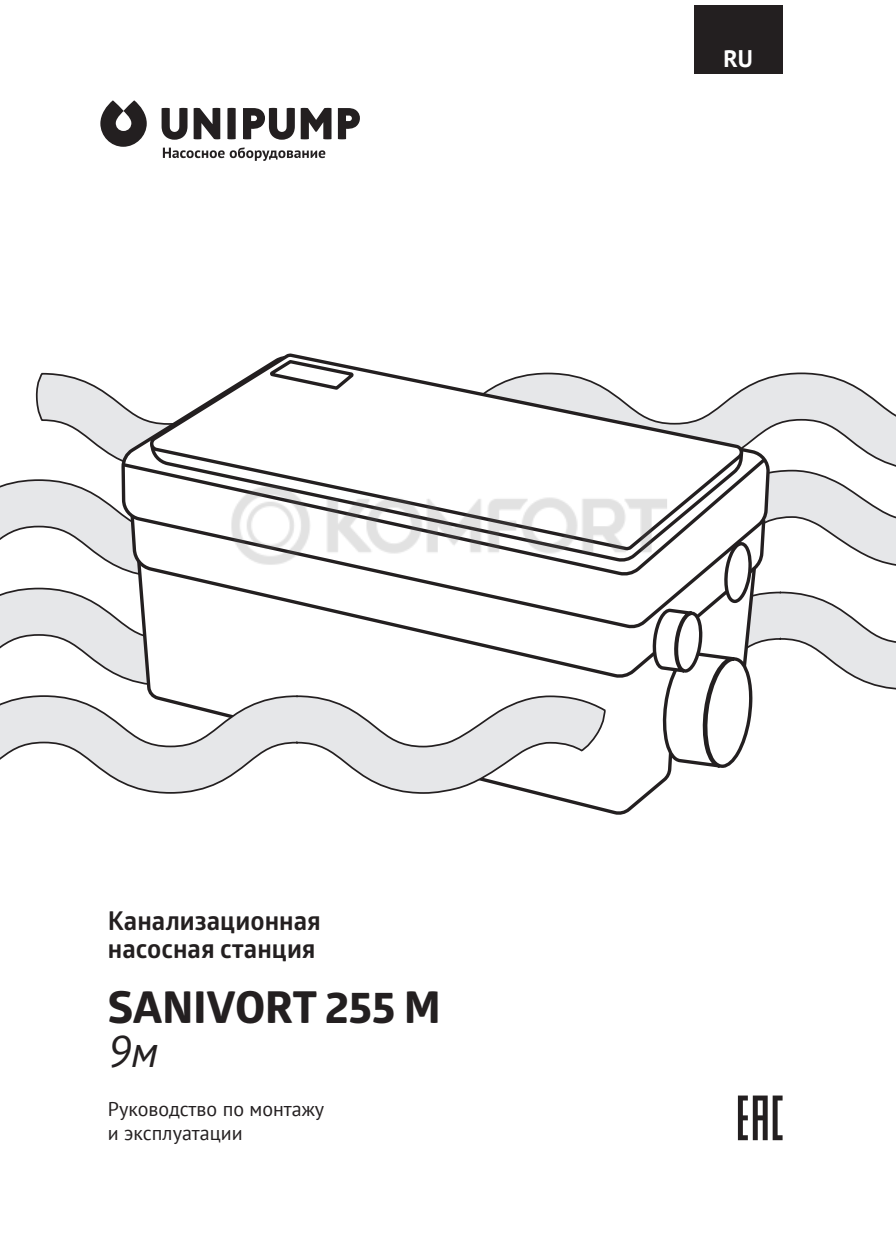
<style>
.page{position:relative;width:896px;height:1248px;background:#fff}
.page>*{position:absolute;margin:0;border:0;box-sizing:border-box;transform-origin:0 0}
.t1{font:700 44px "Globerx";color:#231f20}
.t2{font:italic 44px "PT Sans";color:#231f20}
.t3{font:700 26px/28px "Glober";color:#231f20}
.t4{font:700 24px "PT Sans";color:#fff}
.t5{font:20px/24px "PT Sans";color:#231f20}
</style>
<div class="page">
<svg style="left:738px;top:1095px;width:44px;height:45px"></svg>
<div style="left:694px;top:6px;width:88px;height:68px;background:#231f20"></div>
<svg style="left:100px;top:100px;width:47px;height:47px"></svg>
<svg style="left:194px;top:108px;width:26px;height:31px"></svg>
<svg style="left:227px;top:108px;width:9px;height:31px"></svg>
<svg style="left:338px;top:108px;width:22px;height:31px"></svg>
<svg style="left:301px;top:108px;width:30px;height:31px"></svg>
<svg style="left:243px;top:108px;width:52px;height:32px"></svg>
<svg style="left:162px;top:108px;width:25px;height:32px"></svg>
<svg style="left:163px;top:147px;width:162px;height:14px"></svg>
<svg style="left:0;top:587px;width:135px;height:96px;fill:#e6e7e9"></svg>
<svg style="left:0;top:479px;width:119px;height:89px;fill:#e6e7e9"></svg>
<svg style="left:36px;top:372px;width:860px;height:97px;fill:#e6e7e9"></svg>
<svg style="left:135px;top:681px;width:537px;height:134px"></svg>
<svg style="left:129px;top:630px;width:342px;height:51px"></svg>
<svg style="left:120px;top:372px;width:649px;height:258px"></svg>
<svg style="left:119px;top:455px;width:649px;height:123px"></svg>
<svg style="left:145px;top:353px;width:603px;height:200px"></svg>
<svg style="left:471px;top:469px;width:425px;height:301px"></svg>
<svg style="left:267px;top:357px;width:90px;height:35px"></svg>
<svg style="left:0;top:694px;width:606px;height:100px"></svg>
<img style="left:224px;top:476px;width:448px;height:99px">
<p class="t4" style="left:723px;top:43px;width:31px">RU</p>
<h2 class="t3" style="left:108px;top:905px;width:214px">Канализационная насосная станция</h2>
<h1 class="t1" style="left:108px;top:974px;width:334px">SANIVORT 255 M</h1>
<h1 class="t2" style="left:108px;top:1023px;width:52px">9м</h1>
<p class="t5" style="left:108px;top:1096px;width:218px">Руководство по монтажу и эксплуатации</p>
</div>
